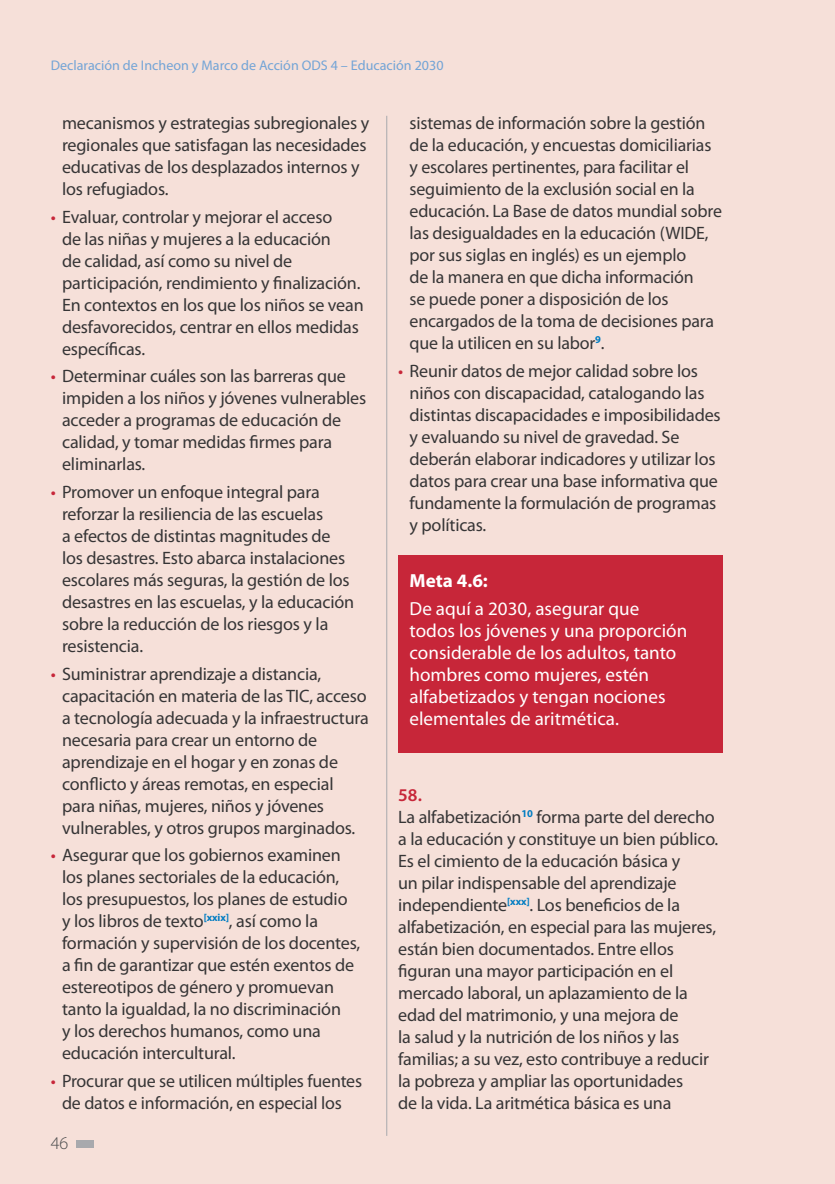
<style>
.page{position:relative;width:835px;height:1184px;background:#f6e0d9}
.page>*{position:absolute;margin:0;border:0;box-sizing:border-box;transform-origin:0 0}
.t1{font:18.9px/22.1px "Myriad Pro";color:#fff}
.t2{font:700 18.9px "Myriad Pro";color:#fff}
.t3{font:18.03px/22.1px "Myriad Pro";letter-spacing:-.01em;color:#363536}
.t4{font:300 18.03px "Myriad Pro";color:#4b4c4d}
.t5{font:14px "Myriad Pro";color:#73a4d6}
.s1{color:#c72639}
.s2{font-weight:600;color:#c72639}
</style>
<div class="page">
<div style="left:76px;top:1140px;width:17px;height:7px;background:#a8a9ad"></div>
<hr style="left:386px;top:116px;width:1px;height:1019px;background:#a8a9ad">
<div style="left:398px;top:556px;width:325px;height:197px;background:#c72639"></div>
<p class="t5" style="left:51px;top:56px;width:394px">Declaración de Incheon y Marco de Acción ODS 4 – Educación 2030</p>
<p class="t3" style="left:62px;top:112px;width:309px">mecanismos y estrategias subregionales y regionales que satisfagan las necesidades educativas de los desplazados internos y los refugiados.</p>
<p class="t3" style="left:62px;top:205px;width:303px;text-indent:-11px"><span class="s1">•</span> Evaluar, controlar y mejorar el acceso<br>de las niñas y mujeres a la educación<br>de calidad, así como su nivel de participación, rendimiento y finalización.<br>En contextos en los que los niños se vean desfavorecidos, centrar en ellos medidas específicas.</p>
<p class="t3" style="left:62px;top:365px;width:306px;text-indent:-11px"><span class="s1">•</span> Determinar cuáles son las barreras que impiden a los niños y jóvenes vulnerables acceder a programas de educación de calidad, y tomar medidas firmes para eliminarlas.</p>
<p class="t3" style="left:62px;top:481px;width:294px;text-indent:-11px"><span class="s1">•</span> Promover un enfoque integral para reforzar la resiliencia de las escuelas<br>a efectos de distintas magnitudes de los desastres. Esto abarca instalaciones escolares más seguras, la gestión de los desastres en las escuelas, y la educación sobre la reducción de los riesgos y la resistencia.</p>
<p class="t3" style="left:62px;top:662px;width:308px;text-indent:-11px"><span class="s1">•</span> Suministrar aprendizaje a distancia, capacitación en materia de las TIC, acceso a tecnología adecuada y la infraestructura necesaria para crear un entorno de aprendizaje en el hogar y en zonas de conflicto y áreas remotas, en especial para niñas, mujeres, niños y jóvenes vulnerables, y otros grupos marginados.</p>
<p class="t3" style="left:62px;top:844px;width:300px;text-indent:-11px"><span class="s1">•</span> Asegurar que los gobiernos examinen los planes sectoriales de la educación, los presupuestos, los planes de estudio y los libros de texto<sup>[xxix]</sup>, así como la formación y supervisión de los docentes, a fin de garantizar que estén exentos de estereotipos de género y promuevan tanto la igualdad, la no discriminación<br>y los derechos humanos, como una educación intercultural.</p>
<p class="t3" style="left:51px;top:1069px;width:313px;text-align:center"><span class="s1">•</span> Procurar que se utilicen múltiples fuentes de datos e información, en especial los</p>
<p class="t4" style="left:51px;top:1132px;width:19px">46</p>
<p class="t3" style="left:409px;top:112px;width:314px">sistemas de información sobre la gestión de la educación, y encuestas domiciliarias y escolares pertinentes, para facilitar el seguimiento de la exclusión social en la educación. La Base de datos mundial sobre las desigualdades en la educación (WIDE, por sus siglas en inglés) es un ejemplo<br>de la manera en que dicha información<br>se puede poner a disposición de los encargados de la toma de decisiones para que la utilicen en su labor<sup>9</sup>.</p>
<p class="t3" style="left:409px;top:359px;width:313px;text-indent:-11px"><span class="s1">•</span> Reunir datos de mejor calidad sobre los niños con discapacidad, catalogando las distintas discapacidades e imposibilidades y evaluando su nivel de gravedad. Se deberán elaborar indicadores y utilizar los datos para crear una base informativa que fundamente la formulación de programas y políticas.</p>
<p class="t2" style="left:409px;top:568px;width:80px">Meta 4.6:</p>
<p class="t1" style="left:409px;top:597px;width:279px">De aquí a 2030, asegurar que todos los jóvenes y una proporción considerable de los adultos, tanto hombres como mujeres, estén alfabetizados y tengan nociones elementales de aritmética.</p>
<p class="t3" style="left:398px;top:783px;width:322px"><span class="s2">58.<br></span>La alfabetización<sup>10</sup> forma parte del derecho a la educación y constituye un bien público.<br>Es el cimiento de la educación básica y<br>un pilar indispensable del aprendizaje independiente<sup>[xxx]</sup>. Los beneficios de la alfabetización, en especial para las mujeres, están bien documentados. Entre ellos figuran una mayor participación en el mercado laboral, un aplazamiento de la edad del matrimonio, y una mejora de<br>la salud y la nutrición de los niños y las familias; a su vez, esto contribuye a reducir la pobreza y ampliar las oportunidades<br>de la vida. La aritmética básica es una</p>
</div>
